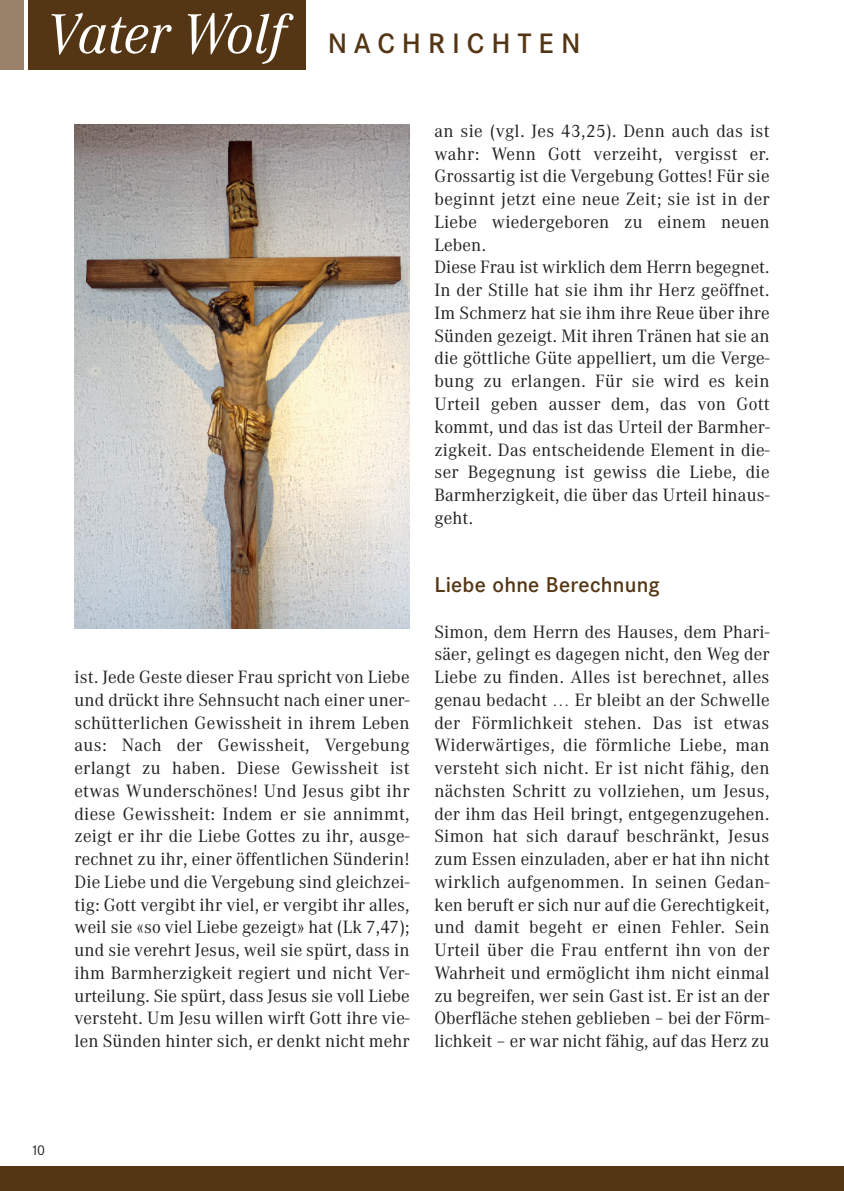
<style>
.page{position:relative;width:844px;height:1191px;background:#fff}
.page>*{position:absolute;margin:0;border:0;box-sizing:border-box;transform-origin:0 0}
.t1{font:500 27.65px "Corporate SBQ";letter-spacing:.255em;color:#543614}
.t2{font:500 21px "Corporate SBQ";letter-spacing:.01em;color:#543614}
.t3{font:17.5px/22.8px "Corporate ABQ";letter-spacing:.01em;color:#231f20;text-align:justify}
.t4{font:14px "Corporate SBQ";color:#231f20}
.s1{font-family:"Corporate ABQ";font-weight:400;font-style:italic;font-size:55.12px;color:#fff}
</style>
<div class="page">
<div style="left:0;top:1166px;width:843px;height:25px;background:#543614"></div>
<div style="left:0;top:0;width:305px;height:69px;background:#543614"></div>
<div style="left:0;top:0;width:25px;height:69px;background:#998269"></div>
<hr style="left:25px;top:0;width:3px;height:69px;background:#fff">
<img style="left:74px;top:124px;width:335px;height:504px">
<h1 class="t1" style="left:47px;top:28px;width:535px"><span class="s1">VaterWolf</span> NACHRICHTEN</h1>
<p class="t3" style="left:74px;top:665px;width:336px">ist. Jede Geste dieser Frau spricht von Liebe und drückt ihre Sehnsucht nach einer uner&shy;schütterlichen Gewissheit in ihrem Leben aus: Nach der Gewissheit, Vergebung erlangt zu haben. Diese Gewissheit ist etwas Wunderschönes! Und Jesus gibt ihr diese Gewissheit: Indem er sie annimmt, zeigt er ihr die Liebe Gottes zu ihr, ausge&shy;rechnet zu ihr, einer öffentlichen Sünderin!<br>Die Liebe und die Vergebung sind gleichzei&shy;tig: Gott vergibt ihr viel, er vergibt ihr alles, weil sie «so viel Liebe gezeigt» hat (Lk 7,47); und sie verehrt Jesus, weil sie spürt, dass in ihm Barmherzigkeit regiert und nicht Ver&shy;urteilung. Sie spürt, dass Jesus sie voll Liebe versteht. Um Jesu willen wirft Gott ihre vie&shy;len Sünden hinter sich, er denkt nicht mehr</p>
<p class="t3" style="left:434px;top:119px;width:336px;text-align:left">an sie (vgl. Jes 43,25). Denn auch das ist wahr: Wenn Gott verzeiht, vergisst er.<br>Grossartig ist die Vergebung Gottes! Für sie beginnt jetzt eine neue Zeit; sie ist in der Liebe wiedergeboren zu einem neuen Leben.<br>Diese Frau ist wirklich dem Herrn begegnet.<br>In der Stille hat sie ihm ihr Herz geöffnet.<br>Im Schmerz hat sie ihm ihre Reue über ihre Sünden gezeigt. Mit ihren Tränen hat sie an die göttliche Güte appelliert, um die Verge&shy;bung zu erlangen. Für sie wird es kein Urteil geben ausser dem, das von Gott kommt, und das ist das Urteil der Barmher&shy;zigkeit. Das entscheidende Element in die&shy;ser Begegnung ist gewiss die Liebe, die Barmherzigkeit, die über das Urteil hinaus&shy;geht.</p>
<p class="t2" style="left:434px;top:573px;width:227px">Liebe ohne Berechnung</p>
<p class="t3" style="left:434px;top:620px;width:336px">Simon, dem Herrn des Hauses, dem Phari&shy;säer, gelingt es dagegen nicht, den Weg der Liebe zu finden. Alles ist berechnet, alles genau bedacht … Er bleibt an der Schwelle der Förmlichkeit stehen. Das ist etwas Widerwärtiges, die förmliche Liebe, man versteht sich nicht. Er ist nicht fähig, den nächsten Schritt zu vollziehen, um Jesus, der ihm das Heil bringt, entgegenzugehen.<br>Simon hat sich darauf beschränkt, Jesus zum Essen einzuladen, aber er hat ihn nicht wirklich aufgenommen. In seinen Gedan&shy;ken beruft er sich nur auf die Gerechtigkeit, und damit begeht er einen Fehler. Sein Urteil über die Frau entfernt ihn von der Wahrheit und ermöglicht ihm nicht einmal zu begreifen, wer sein Gast ist. Er ist an der Oberfläche stehen geblieben – bei der Förm&shy;lichkeit – er war nicht fähig, auf das Herz zu</p>
<p class="t4" style="left:31px;top:1142px;width:16px">10</p>
</div>
